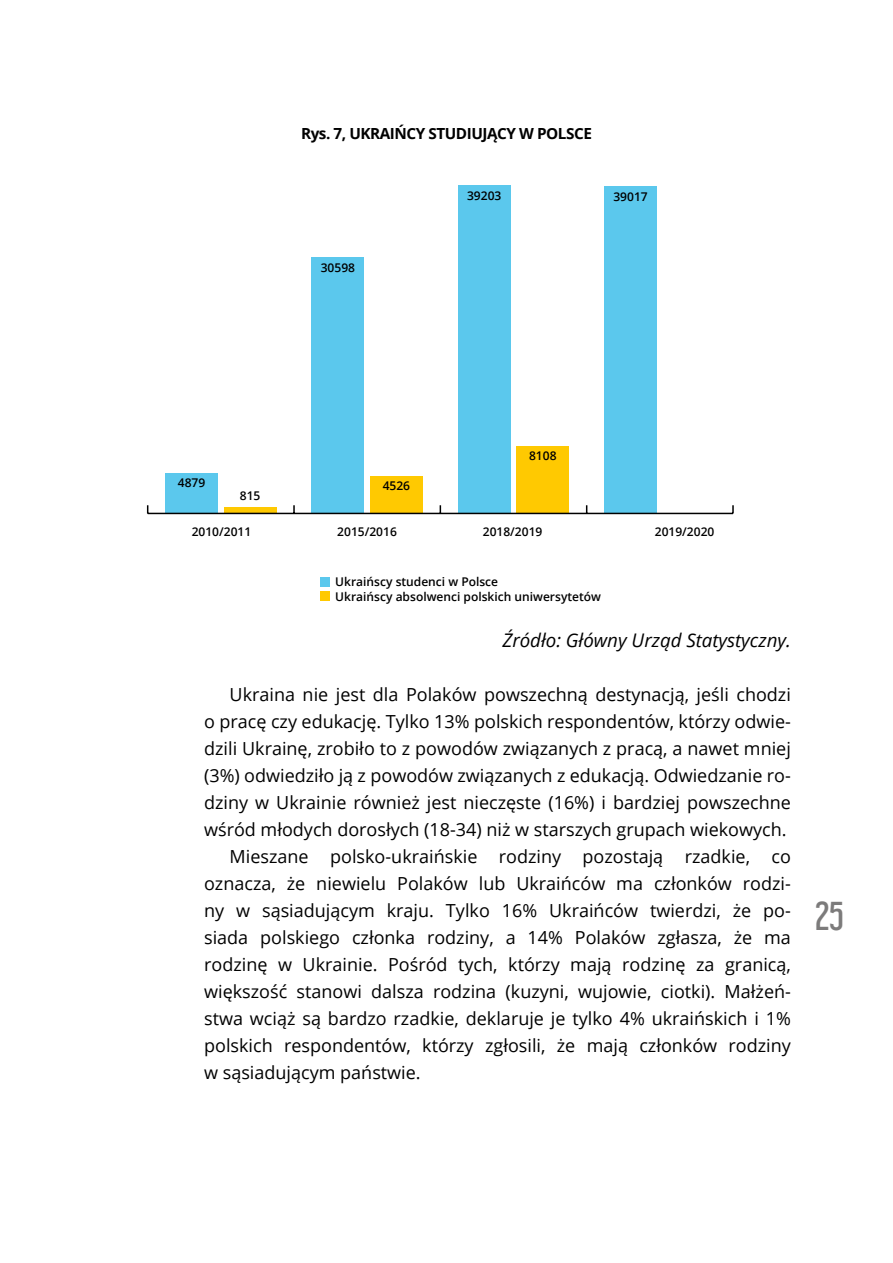
<style>
.page{position:relative;width:893px;height:1263px;background:#fff}
.page>*{position:absolute;margin:0;border:0;box-sizing:border-box;transform-origin:0 0}
.t1{font:36px "Libel Suit Rg";color:#7c7b7b;scale:1.08 1}
.t2{font:italic 18.75px "Open Sans";color:#000}
.t3{font:18px "Open Sans";color:#000}
.t4{font:700 15.3px "Open Sans";letter-spacing:-.03em;color:#000}
.t5{font:600 12px/14.4px "Open Sans";color:#000}
</style>
<div class="page">
<svg style="left:224px;top:507px;width:52px;height:6px"></svg>
<div style="left:370px;top:476px;width:53px;height:38px;background:#ffc901"></div>
<div style="left:516px;top:446px;width:53px;height:68px;background:#ffc901"></div>
<div style="left:165px;top:473px;width:53px;height:41px;background:#5bc8ed"></div>
<div style="left:312px;top:257px;width:52px;height:257px;background:#5bc8ed"></div>
<div style="left:458px;top:185px;width:53px;height:329px;background:#5bc8ed"></div>
<div style="left:604px;top:187px;width:53px;height:327px;background:#5bc8ed"></div>
<div style="left:320px;top:577px;width:10px;height:9px;background:#5bc8ed"></div>
<div style="left:320px;top:591px;width:10px;height:10px;background:#ffc901"></div>
<hr style="left:148px;top:513px;width:585px;height:1px;background:#000">
<svg style="left:293px;top:505px;width:2px;height:8px"></svg>
<svg style="left:732px;top:505px;width:2px;height:8px"></svg>
<p class="t4" style="left:301px;top:123px;width:292px">RYS. 7, UKRAIŃCY STU DIUJĄCY W POLSCE</p>
<p class="t5" style="left:321px;top:260px;width:36px">30598</p>
<p class="t5" style="left:467px;top:188px;width:36px">39203</p>
<p class="t5" style="left:613px;top:189px;width:36px">39017</p>
<p class="t5" style="left:178px;top:476px;width:29px">4879</p>
<p class="t5" style="left:240px;top:488px;width:22px">815</p>
<p class="t5" style="left:383px;top:479px;width:29px">4526</p>
<p class="t5" style="left:529px;top:448px;width:29px">8108</p>
<p class="t5" style="left:192px;top:524px;width:61px">2010/2011</p>
<p class="t5" style="left:337px;top:524px;width:61px">2015/2016</p>
<p class="t5" style="left:483px;top:524px;width:61px">2018/2019</p>
<p class="t5" style="left:655px;top:524px;width:61px">2019/2020</p>
<p class="t5" style="left:335px;top:575px;width:267px">Ukraińscy studenci w Polsce<br>Ukraińscy absolwenci polskich uniwersytetów</p>
<p class="t2" style="left:502px;top:628px;width:290px">Źródło: Główny Urząd Statystyczny.</p>
<p class="t3" style="left:230px;top:682px;width:563px">Ukraina nie jest dla Polaków powszechną destynacją, jeśli chodzi</p>
<p class="t3" style="left:204px;top:709px;width:588px">o pracę czy edukację. Tylko 13% polskich respondentów, którzy odwie-</p>
<p class="t3" style="left:204px;top:736px;width:588px">dzili Ukrainę, zrobiło to z powodów związanych z pracą, a nawet mniej</p>
<p class="t3" style="left:204px;top:763px;width:588px">(3%) odwiedziło ją z powodów związanych z edukacją. Odwiedzanie ro-</p>
<p class="t3" style="left:204px;top:790px;width:588px">dziny w Ukrainie również jest nieczęste (16%) i bardziej powszechne</p>
<p class="t3" style="left:204px;top:817px;width:584px">wśród młodych dorosłych (18-34) niż w starszych grupach wiekowych.</p>
<p class="t3" style="left:230px;top:844px;width:563px">Mieszane polsko-ukraińskie rodziny pozostają rzadkie, co</p>
<p class="t3" style="left:204px;top:871px;width:588px">oznacza, że niewielu Polaków lub Ukraińców ma członków rodzi-</p>
<p class="t3" style="left:204px;top:898px;width:588px">ny w sąsiadującym kraju. Tylko 16% Ukraińców twierdzi, że po-</p>
<p class="t3" style="left:204px;top:925px;width:588px">siada polskiego członka rodziny, a 14% Polaków zgłasza, że ma</p>
<p class="t3" style="left:204px;top:952px;width:588px">rodzinę w Ukrainie. Pośród tych, którzy mają rodzinę za granicą,</p>
<p class="t3" style="left:204px;top:979px;width:588px">większość stanowi dalsza rodzina (kuzyni, wujowie, ciotki). Małżeń-</p>
<p class="t3" style="left:204px;top:1006px;width:588px">stwa wciąż są bardzo rzadkie, deklaruje je tylko 4% ukraińskich i 1%</p>
<p class="t3" style="left:204px;top:1033px;width:588px">polskich respondentów, którzy zgłosili, że mają członków rodziny</p>
<p class="t3" style="left:204px;top:1060px;width:218px">w sąsiadującym państwie.</p>
<h1 class="t1" style="left:815px;top:887px;width:28px">25</h1>
</div>
